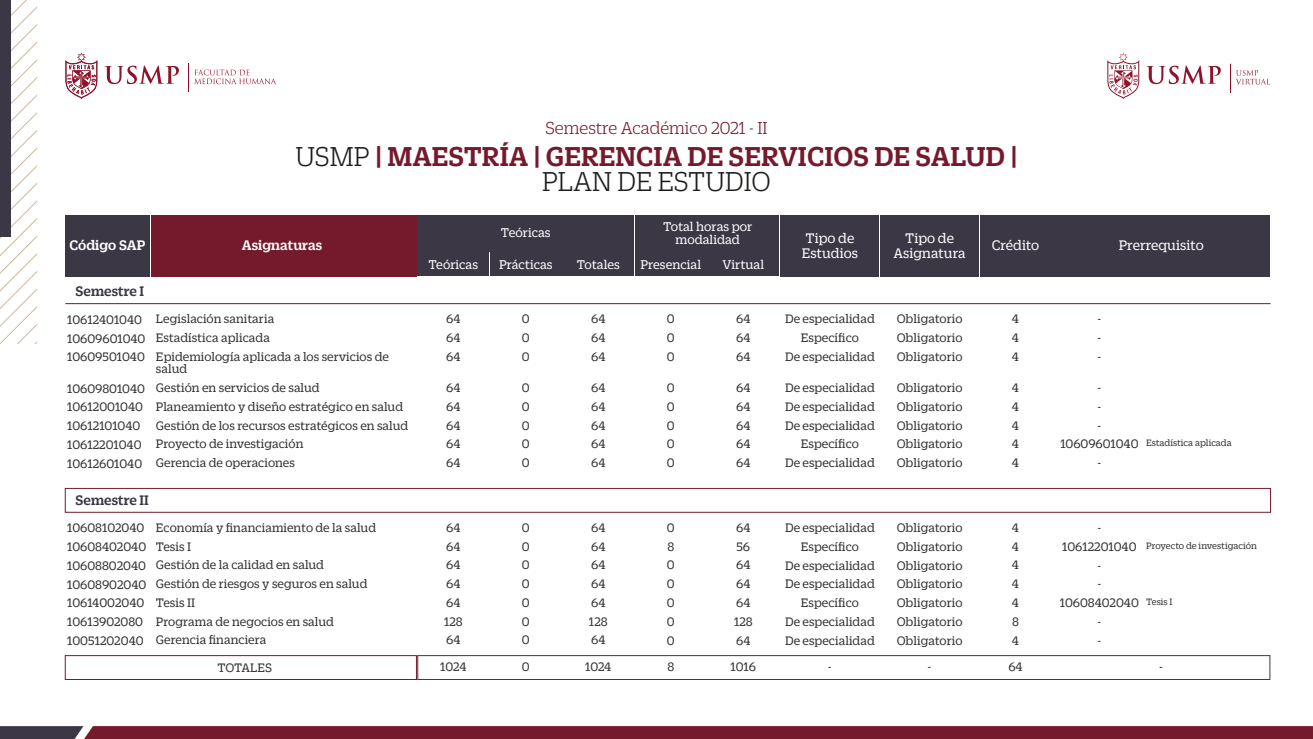
<style>
.page{position:relative;width:1313px;height:739px;background:#fff}
.page>*{position:absolute;margin:0;border:0;box-sizing:border-box;transform-origin:0 0}
.t1{font:500 29.62px/25.4px "Duplicate Slab";color:#75192c;text-align:center}
.t2{font:300 18.75px "Duplicate Slab";color:#75192c}
.t3{font:15px/15.2px "Duplicate Slab";color:#fff}
.t4{font:500 15px "Duplicate Slab";color:#fff}
.t5{font:500 15px "Duplicate Slab";color:#3b3745}
.t6{font:13.75px/12.5px "Duplicate Slab";color:#fff;text-align:center}
.t7{font:13.38px/18.8px "Duplicate Slab";color:#333;text-align:justify}
.t8{font:10px "Duplicate Slab";color:#333}
.s1{font-weight:300;color:#1d1d1b}
</style>
<div class="page">
<hr style="left:65px;top:303px;width:1205px;height:1px;background:#75192c">
<div style="left:635px;top:215px;width:144px;height:36px;background:#3b3745"></div>
<svg style="left:0;top:0;width:37px;height:344px"></svg>
<svg style="left:0;top:726px;width:1312px;height:13px;background:#731e31"></svg>
<div style="left:0;top:0;width:11px;height:236px;background:#3b3745"></div>
<svg style="left:1146px;top:65px;width:74px;height:19px"></svg>
<svg style="left:1107px;top:53px;width:32px;height:46px"></svg>
<svg style="left:1230px;top:64px;width:39px;height:28px"></svg>
<div style="left:151px;top:215px;width:265px;height:61px;background:#75192c"></div>
<div style="left:65px;top:215px;width:84px;height:61px;background:#3b3745"></div>
<div style="left:418px;top:252px;width:71px;height:24px;background:#3b3745"></div>
<div style="left:418px;top:215px;width:216px;height:36px;background:#3b3745"></div>
<div style="left:490px;top:252px;width:71px;height:24px;background:#3b3745"></div>
<div style="left:562px;top:252px;width:72px;height:24px;background:#3b3745"></div>
<div style="left:635px;top:252px;width:71px;height:24px;background:#3b3745"></div>
<div style="left:707px;top:252px;width:72px;height:24px;background:#3b3745"></div>
<div style="left:979px;top:215px;width:72px;height:61px;background:#3b3745"></div>
<div style="left:1052px;top:215px;width:217px;height:61px;background:#3b3745"></div>
<div style="left:780px;top:215px;width:99px;height:61px;background:#3b3745"></div>
<div style="left:880px;top:215px;width:98px;height:61px;background:#3b3745"></div>
<div style="left:65px;top:655px;width:352px;height:25px;border:1px solid #75192c"></div>
<div style="left:417px;top:655px;width:853px;height:25px;border:1px solid #3b3745"></div>
<div style="left:65px;top:488px;width:1205px;height:25px;border:1px solid #75192c"></div>
<svg style="left:104px;top:65px;width:75px;height:19px"></svg>
<svg style="left:65px;top:53px;width:32px;height:46px"></svg>
<svg style="left:188px;top:63px;width:88px;height:29px"></svg>
<h2 class="t2" style="left:545px;top:116px;width:223px">Semestre Académico 2021 - II</h2>
<p class="t4" style="left:69px;top:235px;width:77px">Código SAP</p>
<p class="t5" style="left:76px;top:282px;width:70px">Semestre I</p>
<h1 class="t1" style="left:295px;top:141px;width:723px"><span class="s1">USMP</span> | MAESTRÍA | GERENCIA DE SERVICIOS DE SALUD |<br><span class="s1">PLAN DE ESTUDIO</span></h1>
<p class="t4" style="left:242px;top:235px;width:82px">Asignaturas</p>
<p class="t6" style="left:428px;top:258px;width:51px">Teóricas</p>
<p class="t6" style="left:501px;top:226px;width:51px">Teóricas</p>
<p class="t6" style="left:663px;top:220px;width:91px">Total horas por modalidad</p>
<p class="t6" style="left:499px;top:258px;width:55px">Prácticas</p>
<p class="t6" style="left:576px;top:258px;width:45px">Totales</p>
<p class="t6" style="left:640px;top:258px;width:62px">Presencial</p>
<p class="t6" style="left:722px;top:258px;width:43px">Virtual</p>
<p class="t3" style="left:801px;top:229px;width:58px">Tipo de<br>Estudios</p>
<p class="t3" style="left:893px;top:229px;width:74px;text-align:center">Tipo de<br>Asignatura</p>
<p class="t3" style="left:991px;top:237px;width:49px">Crédito</p>
<p class="t3" style="left:1118px;top:237px;width:86px">Prerrequisito</p>
<p class="t7" style="left:156px;top:309px;width:234px;text-align:left">Legislación sanitaria<br>Estadística aplicada<br>Epidemiología aplicada a los servicios de</p>
<p class="t7" style="left:156px;top:359px;width:254px;text-align:left">salud<br>Gestión en servicios de salud<br>Planeamiento y diseño estratégico en salud<br>Gestión de los recursos estratégicos en salud<br>Proyecto de investigación<br>Gerencia de operaciones</p>
<p class="t7" style="left:67px;top:309px;width:80px;text-align:left">10612401040<br>10609601040<br>10609501040</p>
<p class="t7" style="left:67px;top:378px;width:79px;text-align:left">10609801040<br>10612001040<br>10612101040<br>10612201040<br>10612601040</p>
<p class="t5" style="left:76px;top:490px;width:75px">Semestre II</p>
<p class="t7" style="left:446px;top:309px;width:16px">64<br>64<br>64</p>
<p class="t7" style="left:446px;top:377px;width:16px">64<br>64<br>64<br>64<br>64</p>
<p class="t7" style="left:522px;top:309px;width:9px">0<br>0<br>0</p>
<p class="t7" style="left:522px;top:377px;width:9px">0<br>0<br>0<br>0<br>0</p>
<p class="t7" style="left:591px;top:309px;width:16px">64<br>64<br>64</p>
<p class="t7" style="left:591px;top:377px;width:16px">64<br>64<br>64<br>64<br>64</p>
<p class="t7" style="left:667px;top:309px;width:9px">0<br>0<br>0</p>
<p class="t7" style="left:667px;top:377px;width:9px">0<br>0<br>0<br>0<br>0</p>
<p class="t7" style="left:736px;top:309px;width:16px">64<br>64<br>64</p>
<p class="t7" style="left:736px;top:377px;width:16px">64<br>64<br>64<br>64<br>64</p>
<p class="t7" style="left:785px;top:309px;width:91px;text-align:center">De especialidad<br>Específico<br>De especialidad</p>
<p class="t7" style="left:785px;top:377px;width:91px;text-align:center">De especialidad<br>De especialidad<br>De especialidad<br>Específico<br>De especialidad</p>
<p class="t7" style="left:896px;top:309px;width:67px">Obligatorio Obligatorio Obligatorio</p>
<p class="t7" style="left:896px;top:377px;width:67px">Obligatorio Obligatorio Obligatorio Obligatorio Obligatorio</p>
<p class="t7" style="left:1011px;top:309px;width:9px">4<br>4<br>4</p>
<p class="t7" style="left:1011px;top:377px;width:9px">4<br>4<br>4<br>4<br>4</p>
<p class="t7" style="left:1097px;top:309px;width:5px">- - -</p>
<p class="t7" style="left:1060px;top:377px;width:80px;text-align:center">-<br>-<br>-<br>10609601040 -</p>
<p class="t7" style="left:67px;top:518px;width:80px;text-align:left">10608102040<br>10608402040<br>10608802040<br>10608902040<br>10614002040<br>10613902080<br>10051202040</p>
<p class="t7" style="left:156px;top:517px;width:222px;text-align:left">Economía y financiamiento de la salud<br>Tesis I<br>Gestión de la calidad en salud<br>Gestión de riesgos y seguros en salud<br>Tesis II<br>Programa de negocios en salud<br>Gerencia financiera</p>
<p class="t7" style="left:444px;top:517px;width:20px;text-align:left">64<br>64<br>64<br>64<br>64<br>128<br>64</p>
<p class="t7" style="left:522px;top:517px;width:9px">0<br>0<br>0<br>0<br>0<br>0<br>0</p>
<p class="t7" style="left:589px;top:517px;width:20px;text-align:left">64<br>64<br>64<br>64<br>64<br>128<br>64</p>
<p class="t7" style="left:667px;top:517px;width:9px">0<br>8<br>0<br>0<br>0<br>0<br>0</p>
<p class="t7" style="left:734px;top:517px;width:20px;text-align:left">64<br>56<br>64<br>64<br>64<br>128<br>64</p>
<p class="t7" style="left:1011px;top:517px;width:9px">4<br>4<br>4<br>4<br>4<br>8<br>4</p>
<p class="t7" style="left:1059px;top:517px;width:80px;text-align:center">-<br>10612201040 -<br>-<br>10608402040 -<br>-</p>
<p class="t7" style="left:785px;top:517px;width:91px;text-align:center">De especialidad<br>Específico<br>De especialidad<br>De especialidad<br>Específico<br>De especialidad<br>De especialidad</p>
<p class="t7" style="left:896px;top:517px;width:67px">Obligatorio Obligatorio Obligatorio Obligatorio Obligatorio Obligatorio Obligatorio</p>
<p class="t8" style="left:1146px;top:436px;width:87px">Estadística aplicada</p>
<p class="t8" style="left:1146px;top:539px;width:112px">Proyecto de investigación</p>
<p class="t8" style="left:1146px;top:595px;width:28px">Tesis I</p>
<p class="t7" style="left:217px;top:657px;width:56px">TOTALES</p>
<p class="t7" style="left:440px;top:657px;width:28px">1024</p>
<p class="t7" style="left:522px;top:657px;width:9px">0</p>
<p class="t7" style="left:585px;top:657px;width:28px">1024</p>
<p class="t7" style="left:667px;top:657px;width:8px">8</p>
<p class="t7" style="left:730px;top:657px;width:27px">1016</p>
<p class="t7" style="left:828px;top:657px;width:5px">-</p>
<p class="t7" style="left:927px;top:657px;width:5px">-</p>
<p class="t7" style="left:1008px;top:657px;width:16px">64</p>
<p class="t7" style="left:1159px;top:657px;width:5px">-</p>
</div>
